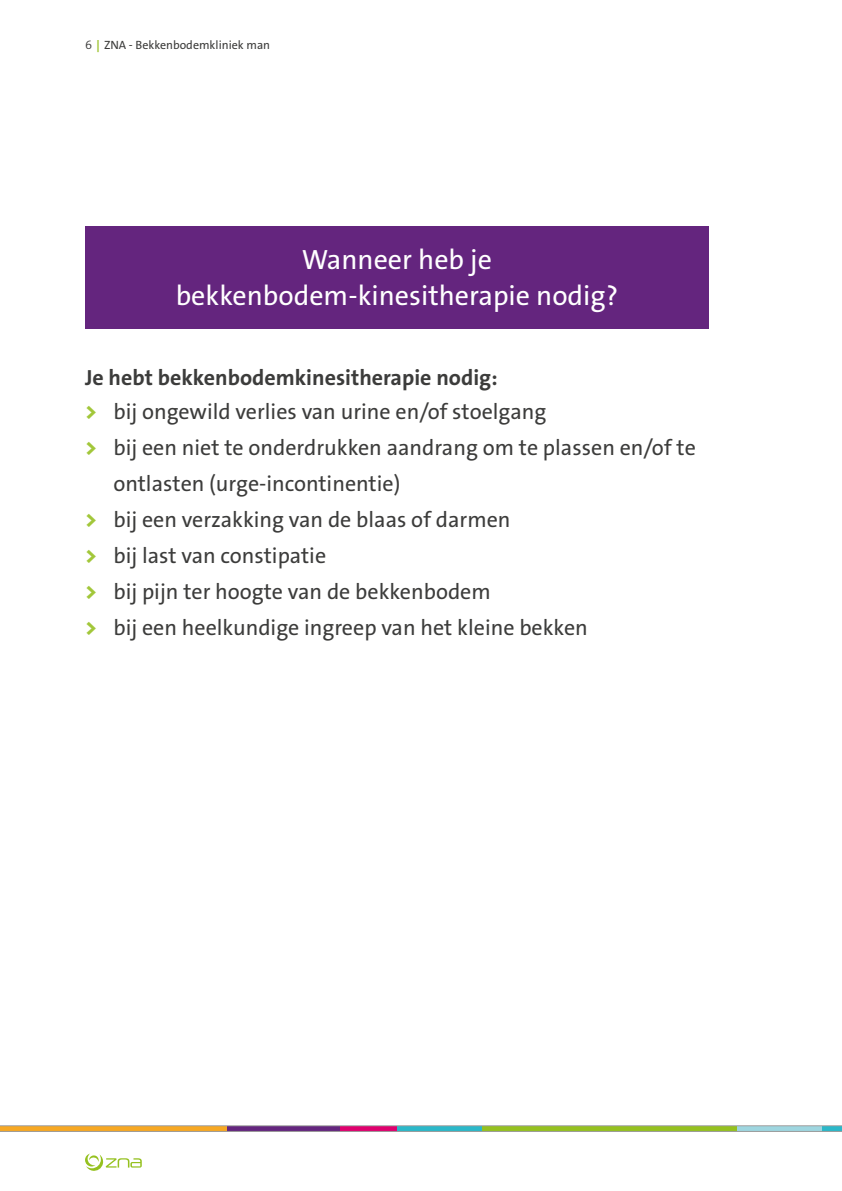
<style>
.page{position:relative;width:842px;height:1191px;background:#fff}
.page>*{position:absolute;margin:0;border:0;box-sizing:border-box;transform-origin:0 0}
.t1{font:28px/36px "The Sans Os F";color:#fff;text-align:center}
.t2{font:22px/34px "The Sans Os F";color:#3c3c3b}
.t3{font:12px "The Sans Os F";color:#3c3c3b}
.s1{font-weight:300}
.s2{font-weight:700;color:#a2c73a}
.s3{font-weight:700}
.s4{font-weight:800;color:#a2c73a}
</style>
<div class="page">
<svg style="left:0;top:1125px;width:842px;height:6px;background:#a49e6d"></svg>
<svg style="left:85px;top:1153px;width:57px;height:17px"></svg>
<div style="left:85px;top:227px;width:624px;height:102px;background:#64257e"></div>
<p class="t3" style="left:85px;top:37px;width:187px"><span class="s1">6</span><span class="s2">↕</span>ZNA - Bekkenbodemkliniek man</p>
<p class="t1" style="left:176px;top:242px;width:444px">Wanneer heb je bekkenbodem-kinesitherapie nodig?</p>
<p class="t2" style="left:85px;top:361px;width:463px"><span class="s3">Je hebt bekkenbodemkinesitherapie nodig:<br></span><span class="s4">&gt;</span> bij ongewild verlies van urine en/of stoelgang</p>
<p class="t2" style="left:85px;top:430px;width:612px"><span class="s4">&gt;</span> bij een niet te onderdrukken aandrang om te plassen en/of te</p>
<p class="t2" style="left:113px;top:466px;width:288px">ontlasten (urge-incontinentie)</p>
<p class="t2" style="left:85px;top:502px;width:427px"><span class="s4">&gt;</span> bij een verzakking van de blaas of darmen</p>
<p class="t2" style="left:85px;top:538px;width:243px"><span class="s4">&gt;</span> bij last van constipatie</p>
<p class="t2" style="left:85px;top:574px;width:407px"><span class="s4">&gt;</span> bij pijn ter hoogte van de bekkenbodem</p>
<p class="t2" style="left:85px;top:610px;width:504px"><span class="s4">&gt;</span> bij een heelkundige ingreep van het kleine bekken</p>
</div>
